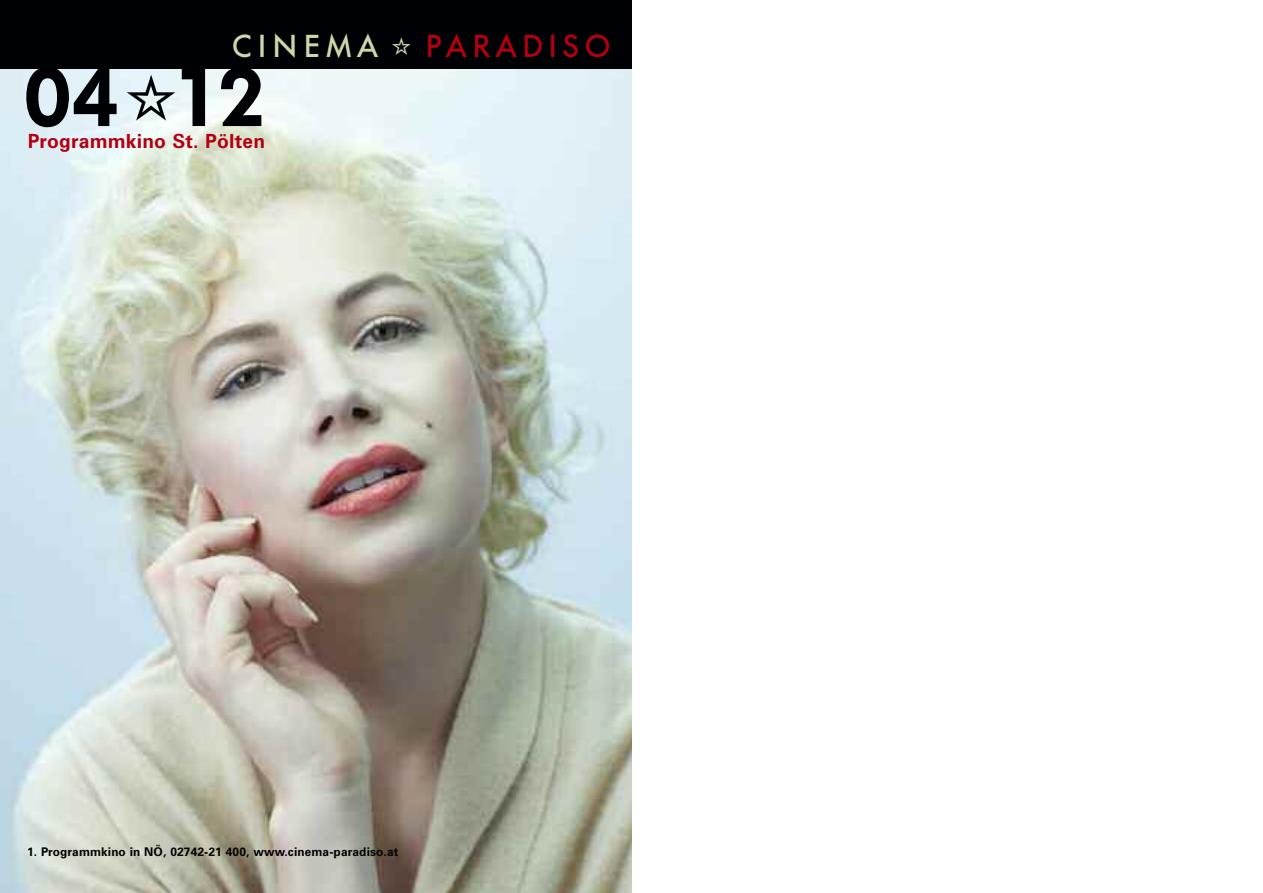
<style>
.page{position:relative;width:1263px;height:893px;background:#fff}
.page>*{position:absolute;margin:0;border:0;box-sizing:border-box;transform-origin:0 0}
.t1{font:600 82.05px "Futura BQ";color:#000104}
.t2{font:500 31.5px "Futura BQ";letter-spacing:.17em;color:#b10013}
.t3{font:500 31.5px "Futura BQ";letter-spacing:.21em;color:#ced6aa}
.t4{font:700 19.5px "Zurich BT";letter-spacing:.01em;color:#b10013}
.t5{font:700 12px "Zurich BT";letter-spacing:.01em;color:#000}
</style>
<div class="page">
<img style="left:0;top:68px;width:631px;height:825px">
<div style="left:0;top:0;width:631px;height:68px;background:#000104"></div>
<div style="left:127px;top:75px;width:48px;height:46px;background:#e6f5f9"></div>
<h2 class="t3" style="left:232px;top:29px;width:148px">CINEMA</h2>
<h2 class="t2" style="left:426px;top:29px;width:186px">PARADISO</h2>
<h1 class="t1" style="left:24px;top:51px;width:97px">04</h1>
<h3 class="t4" style="left:28px;top:134px;width:239px">Programmkino St. Pölten</h3>
<h1 class="t1" style="left:175px;top:51px;width:93px">12</h1>
<p class="t5" style="left:27px;top:848px;width:373px">1. Programmkino in NÖ, 02742-21 400, www.cinema-paradiso.at</p>
</div>
